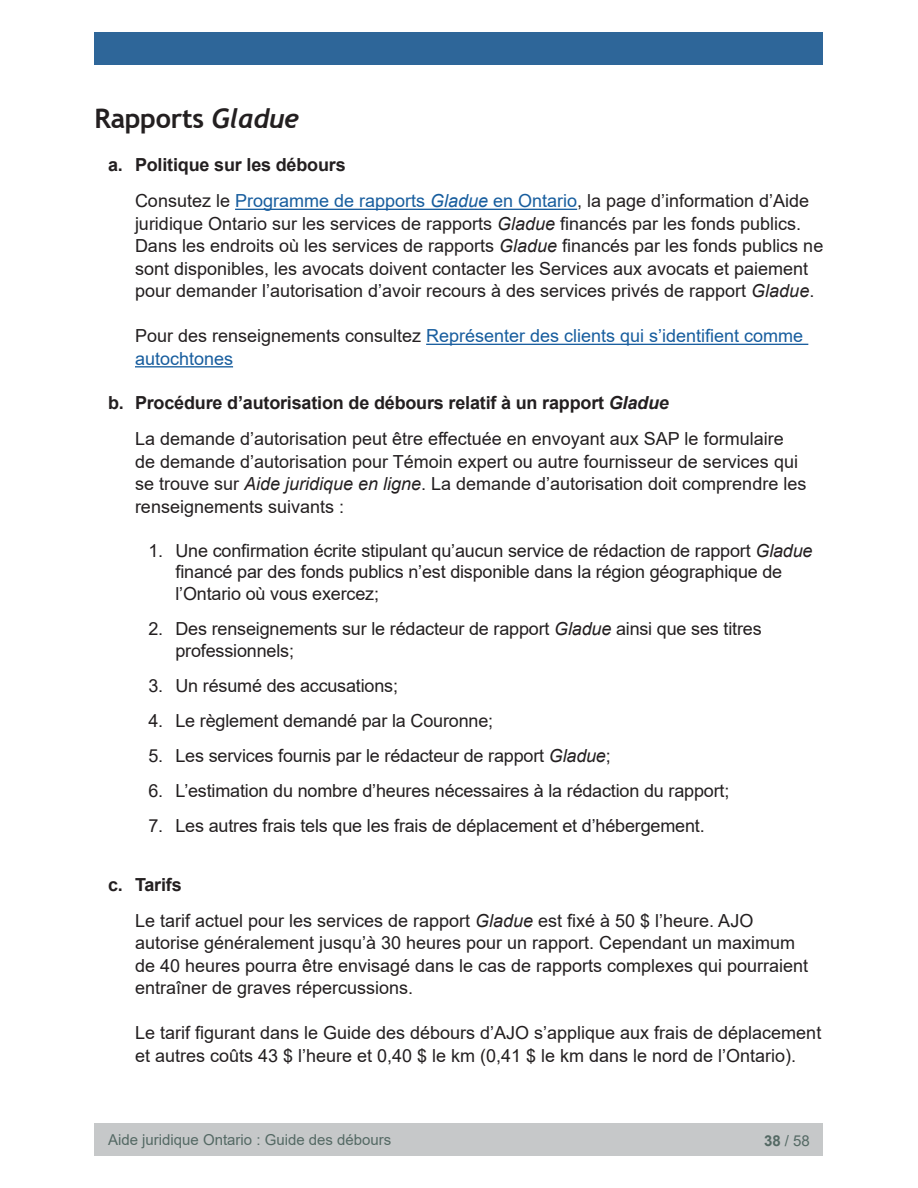
<style>
.page{position:relative;width:918px;height:1188px;background:#fff}
.page>*{position:absolute;margin:0;border:0;box-sizing:border-box;transform-origin:0 0}
.Heading_3{font:700 27px "Trebuchet MS";letter-spacing:-.01em;color:#231f20}
.t1{font:18px/22.5px "Arial";color:#231f20}
.t2{font:700 18px "Arial";letter-spacing:-.01em;color:#231f20}
.t3{font:18px/22.5px "Arial";color:#175d9e}
.t4{font:15px "Arial";color:#546964}
.s1{font-family:"Trebuchet";font-style:italic}
.s2{color:#175d9e}
.s3{font-style:italic;color:#175d9e}
.s4{font-style:italic}
.s5{color:#231f20}
.s6{font-weight:700}
</style>
<div class="page">
<div style="left:94px;top:1123px;width:730px;height:33px;background:#c6c8c9"></div>
<div style="left:94px;top:32px;width:730px;height:33px;background:#2e6699"></div>
<hr style="left:235px;top:209px;width:342px;height:1px;background:#175d9e">
<hr style="left:426px;top:344px;width:382px;height:1px;background:#175d9e">
<hr style="left:135px;top:366px;width:98px;height:1px;background:#175d9e">
<h3 class="Heading_3" style="left:94px;top:101px;width:206px">Rapports <span class="s1">Gladue</span></h3>
<p class="t2" style="left:108px;top:152px;width:239px">a. Politique sur les débours</p>
<p class="t1" style="left:135px;top:190px;width:690px">Consutez le <span class="s2">Programme de rapports</span> <span class="s3">Gladue</span> <span class="s2">en Ontario</span>, la page d’information d’Aide juridique Ontario sur les services de rapports <span class="s4">Gladue</span> financés par les fonds publics.<br>Dans les endroits où les services de rapports <span class="s4">Gladue</span> financés par les fonds publics ne sont disponibles, les avocats doivent contacter les Services aux avocats et paiement pour demander l’autorisation d’avoir recours à des services privés de rapport <span class="s4">Gladue</span>.</p>
<p class="t3" style="left:135px;top:325px;width:670px"><span class="s5">Pour des renseignements consultez</span> Représenter des clients qui s’identifient comme autochtones</p>
<p class="t2" style="left:108px;top:390px;width:562px">b. Procédure d’autorisation de débours relatif à un rapport <span class="s4">Gladue</span></p>
<p class="t1" style="left:135px;top:427px;width:673px">La demande d’autorisation peut être effectuée en envoyant aux SAP le formulaire de demande d’autorisation pour Témoin expert ou autre fournisseur de services qui se trouve sur <span class="s4">Aide juridique en ligne</span>. La demande d’autorisation doit comprendre les renseignements suivants :</p>
<p class="t1" style="left:176px;top:539px;width:639px;line-height:21.6px;text-indent:-27px">1. Une confirmation écrite stipulant qu’aucun service de rédaction de rapport <span class="s4">Gladue </span>financé par des fonds publics n’est disponible dans la région géographique de l’Ontario où vous exercez;</p>
<p class="t1" style="left:176px;top:618px;width:588px;line-height:21.6px;text-indent:-27px">2. Des renseignements sur le rédacteur de rapport <span class="s4">Gladue</span> ainsi que ses titres professionnels;</p>
<p class="t1" style="left:148px;top:674px;width:251px">3. Un résumé des accusations;</p>
<p class="t1" style="left:148px;top:709px;width:346px">4. Le règlement demandé par la Couronne;</p>
<p class="t1" style="left:148px;top:744px;width:464px">5. Les services fournis par le rédacteur de rapport <span class="s4">Gladue</span>;</p>
<p class="t1" style="left:148px;top:779px;width:582px">6. L’estimation du nombre d’heures nécessaires à la rédaction du rapport;</p>
<p class="t1" style="left:148px;top:814px;width:558px">7. Les autres frais tels que les frais de déplacement et d’hébergement.</p>
<p class="t2" style="left:108px;top:871px;width:75px">c. Tarifs</p>
<p class="t1" style="left:135px;top:909px;width:675px">Le tarif actuel pour les services de rapport <span class="s4">Gladue</span> est fixé à 50 $ l’heure. AJO autorise généralement jusqu’à 30 heures pour un rapport. Cependant un maximum de 40 heures pourra être envisagé dans le cas de rapports complexes qui pourraient entraîner de graves répercussions.</p>
<p class="t1" style="left:135px;top:1021px;width:688px">Le tarif figurant dans le Guide des débours d’AJO s’applique aux frais de déplacement et autres coûts 43 $ l’heure et 0,40 $ le km (0,41 $ le km dans le nord de l’Ontario).</p>
<p class="t4" style="left:108px;top:1129px;width:285px">Aide juridique Ontario : Guide des débours</p>
<p class="t4" style="left:764px;top:1130px;width:47px"><span class="s6">38</span> / 58</p>
</div>
